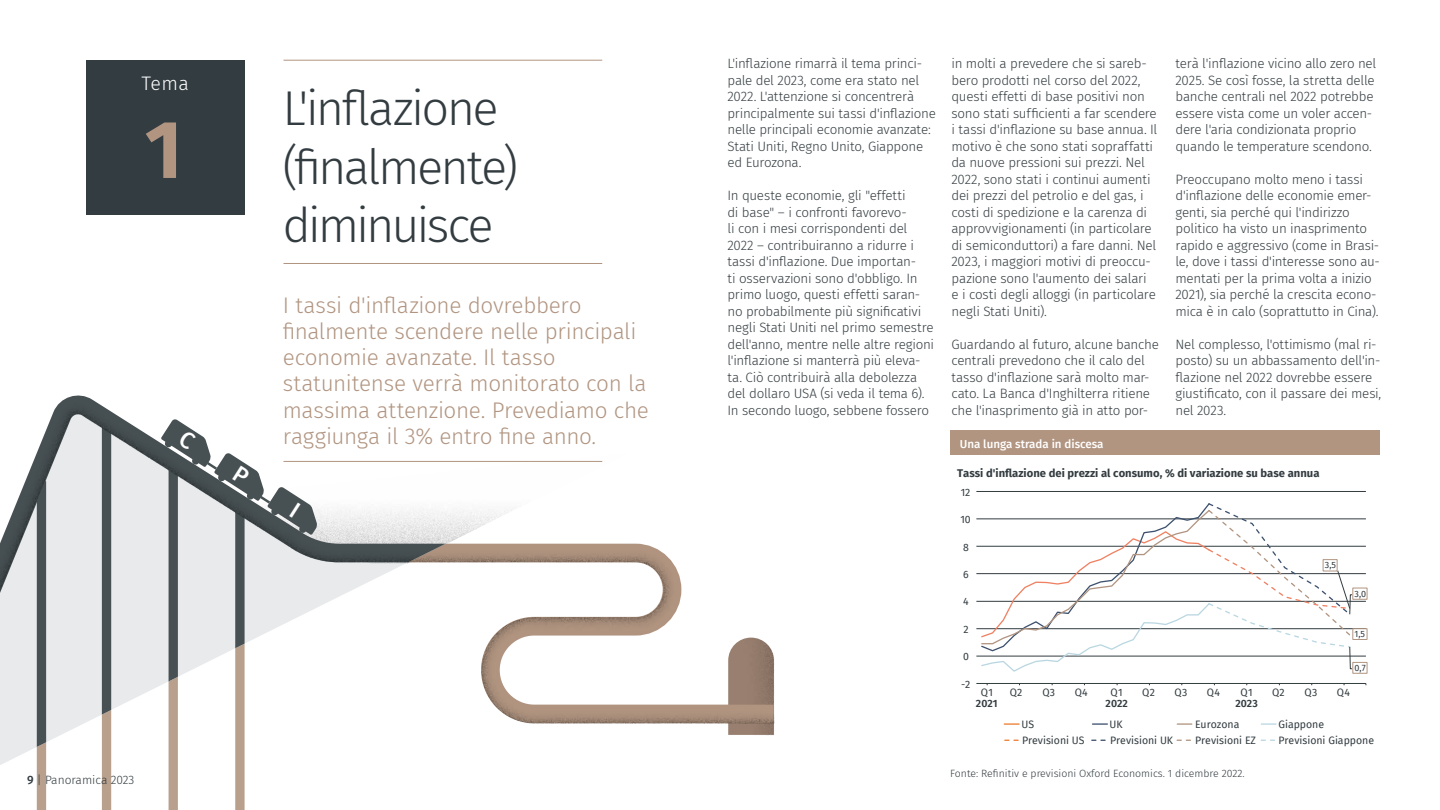
<style>
.page{position:relative;width:1440px;height:810px;background:#fff}
.page>*{position:absolute;margin:0;border:0;box-sizing:border-box;transform-origin:0 0}
.t1{font:700 82.05px "Fira Sans";color:#b19581}
.t2{font:300 48.75px/58.5px "Fira Sans";letter-spacing:-.055em;color:#333c40}
.t3{font:300 22.5px/26.2px "Fira Sans";letter-spacing:-.015em;color:#b19581}
.t4{font:300 19.5px "Fira Sans";color:#fff}
.t5{font:300 13.5px/16.5px "Fira Sans";letter-spacing:-.02em;color:#333c40}
.t6{font:300 12px "Fira Sans";color:#333c40}
.t7{font:500 11.55px "Fira Sans";color:#fff}
.t8{font:700 11.25px "Fira Sans";color:#333c40}
.t9{font:10.5px "Fira Sans";color:#333c40}
.t10{font:300 10.5px "Fira Sans";color:#333c40}
.t11{font:600 10.5px "Fira Sans";letter-spacing:.005em;color:#333c40}
.t12{font:9px "Fira Sans";color:#333c40}
.s1{font-weight:500}
</style>
<div class="page">
<img style="left:728px;top:734px;width:46px;height:2px">
<div style="left:102px;top:500px;width:9px;height:310px;background:#b9a08d"></div>
<div style="left:169px;top:500px;width:9px;height:310px;background:#b9a08d"></div>
<div style="left:37px;top:500px;width:9px;height:310px;background:#b9a08d"></div>
<div style="left:235px;top:500px;width:10px;height:310px;background:#b9a08d"></div>
<img style="left:534px;top:543px;width:241px;height:191px">
<svg style="left:0;top:734px;width:245px;height:39px"></svg>
<div style="left:102px;top:421px;width:9px;height:344px;background:#b9a08d"></div>
<div style="left:169px;top:454px;width:9px;height:311px;background:#b9a08d"></div>
<svg style="left:37px;top:734px;width:9px;height:31px"></svg>
<div style="left:235px;top:499px;width:10px;height:266px;background:#b9a08d"></div>
<img style="left:0;top:395px;width:534px;height:339px">
<div style="left:86px;top:60px;width:158px;height:155px;background:#333c40"></div>
<div style="left:950px;top:430px;width:430px;height:24px;background:#b19581"></div>
<hr style="left:976px;top:656px;width:390px;height:1px;background:#333c40">
<hr style="left:976px;top:629px;width:390px;height:1px;background:#333c40">
<hr style="left:976px;top:601px;width:390px;height:1px;background:#333c40">
<hr style="left:976px;top:574px;width:390px;height:1px;background:#333c40">
<hr style="left:976px;top:546px;width:390px;height:1px;background:#333c40">
<hr style="left:976px;top:519px;width:390px;height:1px;background:#333c40">
<hr style="left:976px;top:491px;width:390px;height:1px;background:#333c40">
<hr style="left:976px;top:683px;width:390px;height:1px;background:#333c40">
<div style="left:1353px;top:588px;width:14px;height:12px;border:1px solid #b19581"></div>
<div style="left:1353px;top:628px;width:14px;height:12px;border:1px solid #b19581"></div>
<svg style="left:980px;top:503px;width:373px;height:170px"></svg>
<div style="left:1353px;top:662px;width:14px;height:12px;border:1px solid #b19581"></div>
<svg style="left:1004px;top:723px;width:15px;height:2px"></svg>
<svg style="left:1093px;top:723px;width:14px;height:2px"></svg>
<svg style="left:1177px;top:723px;width:15px;height:2px"></svg>
<svg style="left:1261px;top:723px;width:15px;height:2px"></svg>
<svg style="left:1004px;top:740px;width:15px;height:1px"></svg>
<svg style="left:1091px;top:740px;width:15px;height:1px"></svg>
<hr style="left:284px;top:60px;width:318px;height:1px;background:#b19581">
<hr style="left:284px;top:461px;width:318px;height:1px;background:#b19581">
<hr style="left:284px;top:263px;width:318px;height:1px;background:#b19581">
<svg style="left:161px;top:419px;width:156px;height:116px"></svg>
<h3 class="t4" style="left:142px;top:69px;width:49px">Tema</h3>
<h1 class="t1" style="left:145px;top:80px;width:40px">1</h1>
<p class="t6" style="left:27px;top:771px;width:109px"><span class="s1">9</span> | Panoramica 2023</p>
<h2 class="t2" style="left:282px;top:79px;width:237px">L'inflazione (finalmente) diminuisce</h2>
<h3 class="t3" style="left:283px;top:292px;width:368px">I tassi d'inflazione dovrebbero finalmente scendere nelle principali economie avanzate. Il tasso statunitense verrà monitorato con la massima attenzione. Prevediamo che raggiunga il 3% entro fine anno.</h3>
<p class="t5" style="left:727px;top:55px;width:210px">L'inflazione rimarrà il tema princi&shy;pale del 2023, come era stato nel 2022. L'attenzione si concentrerà principalmente sui tassi d'inflazione nelle principali economie avanzate:<br>Stati Uniti, Regno Unito, Giappone ed Eurozona.</p>
<p class="t5" style="left:727px;top:187px;width:208px">In queste economie, gli "effetti<br>di base" – i confronti favorevo-<br>li con i mesi corrispondenti del 2022 – contribuiranno a ridurre i tassi d'inflazione. Due importan-<br>ti osservazioni sono d'obbligo. In primo luogo, questi effetti saran&shy;no probabilmente più significativi negli Stati Uniti nel primo semestre dell'anno, mentre nelle altre regioni l'inflazione si manterrà più eleva&shy;ta. Ciò contribuirà alla debolezza del dollaro USA (si veda il tema 6).<br>In secondo luogo, sebbene fossero</p>
<p class="t5" style="left:951px;top:55px;width:207px">in molti a prevedere che si sareb&shy;bero prodotti nel corso del 2022, questi effetti di base positivi non sono stati sufficienti a far scendere i tassi d'inflazione su base annua. Il motivo è che sono stati sopraffatti da nuove pressioni sui prezzi. Nel 2022, sono stati i continui aumenti dei prezzi del petrolio e del gas, i costi di spedizione e la carenza di approvvigionamenti (in particolare di semiconduttori) a fare danni. Nel 2023, i maggiori motivi di preoccu&shy;pazione sono l'aumento dei salari<br>e i costi degli alloggi (in particolare negli Stati Uniti).</p>
<p class="t5" style="left:951px;top:336px;width:209px">Guardando al futuro, alcune banche centrali prevedono che il calo del tasso d'inflazione sarà molto mar&shy;cato. La Banca d'Inghilterra ritiene che l'inasprimento già in atto por-</p>
<p class="t7" style="left:960px;top:434px;width:145px">Una lunga strada in discesa</p>
<p class="t5" style="left:1175px;top:55px;width:202px">terà l'inflazione vicino allo zero nel 2025. Se così fosse, la stretta delle banche centrali nel 2022 potrebbe essere vista come un voler accen&shy;dere l'aria condizionata proprio quando le temperature scendono.</p>
<p class="t5" style="left:1175px;top:171px;width:206px">Preoccupano molto meno i tassi d'inflazione delle economie emer&shy;genti, sia perché qui l'indirizzo politico ha visto un inasprimento rapido e aggressivo (come in Brasi&shy;le, dove i tassi d'interesse sono au&shy;mentati per la prima volta a inizio 2021), sia perché la crescita econo&shy;mica è in calo (soprattutto in Cina).</p>
<p class="t5" style="left:1175px;top:336px;width:207px">Nel complesso, l'ottimismo (mal ri&shy;posto) su un abbassamento dell'in&shy;flazione nel 2022 dovrebbe essere giustificato, con il passare dei mesi, nel 2023.</p>
<p class="t8" style="left:957px;top:463px;width:364px">Tassi d'inflazione dei prezzi al consumo, % di variazione su base annua</p>
<p class="t9" style="left:961px;top:484px;width:11px">12</p>
<p class="t9" style="left:961px;top:512px;width:12px">10</p>
<p class="t9" style="left:963px;top:539px;width:7px">8</p>
<p class="t9" style="left:963px;top:566px;width:7px">6</p>
<p class="t9" style="left:963px;top:594px;width:7px">4</p>
<p class="t9" style="left:963px;top:621px;width:7px">2</p>
<p class="t9" style="left:963px;top:649px;width:7px">0</p>
<p class="t9" style="left:961px;top:676px;width:11px">-2</p>
<p class="t9" style="left:981px;top:684px;width:14px">Q1</p>
<p class="t11" style="left:976px;top:695px;width:23px">2021</p>
<p class="t9" style="left:1010px;top:684px;width:14px">Q2</p>
<p class="t9" style="left:1042px;top:684px;width:14px">Q3</p>
<p class="t9" style="left:1075px;top:684px;width:14px">Q4</p>
<p class="t9" style="left:1111px;top:684px;width:14px">Q1</p>
<p class="t11" style="left:1106px;top:695px;width:24px">2022</p>
<p class="t9" style="left:1142px;top:684px;width:14px">Q2</p>
<p class="t9" style="left:1175px;top:684px;width:14px">Q3</p>
<p class="t9" style="left:1207px;top:684px;width:15px">Q4</p>
<p class="t9" style="left:1241px;top:684px;width:14px">Q1</p>
<p class="t11" style="left:1235px;top:695px;width:24px">2023</p>
<p class="t12" style="left:1325px;top:558px;width:13px">3,5</p>
<p class="t12" style="left:1355px;top:587px;width:13px">3,0</p>
<p class="t12" style="left:1355px;top:627px;width:12px">1,5</p>
<p class="t12" style="left:1355px;top:661px;width:13px">0,7</p>
<p class="t9" style="left:1272px;top:684px;width:14px">Q2</p>
<p class="t9" style="left:1304px;top:684px;width:14px">Q3</p>
<p class="t9" style="left:1337px;top:684px;width:15px">Q4</p>
<p class="t9" style="left:1021px;top:716px;width:14px">US</p>
<p class="t9" style="left:1110px;top:716px;width:15px">UK</p>
<p class="t9" style="left:1195px;top:716px;width:46px">Eurozona</p>
<p class="t9" style="left:1278px;top:716px;width:47px">Giappone</p>
<p class="t9" style="left:1022px;top:732px;width:64px">Previsioni US</p>
<p class="t9" style="left:1110px;top:732px;width:65px">Previsioni UK</p>
<p class="t9" style="left:1195px;top:732px;width:62px">Previsioni EZ</p>
<p class="t9" style="left:1279px;top:732px;width:97px">Previsioni Giappone</p>
<p class="t10" style="left:950px;top:766px;width:296px">Fonte: Refinitiv e previsioni Oxford Economics. 1 dicembre 2022.</p>
</div>
